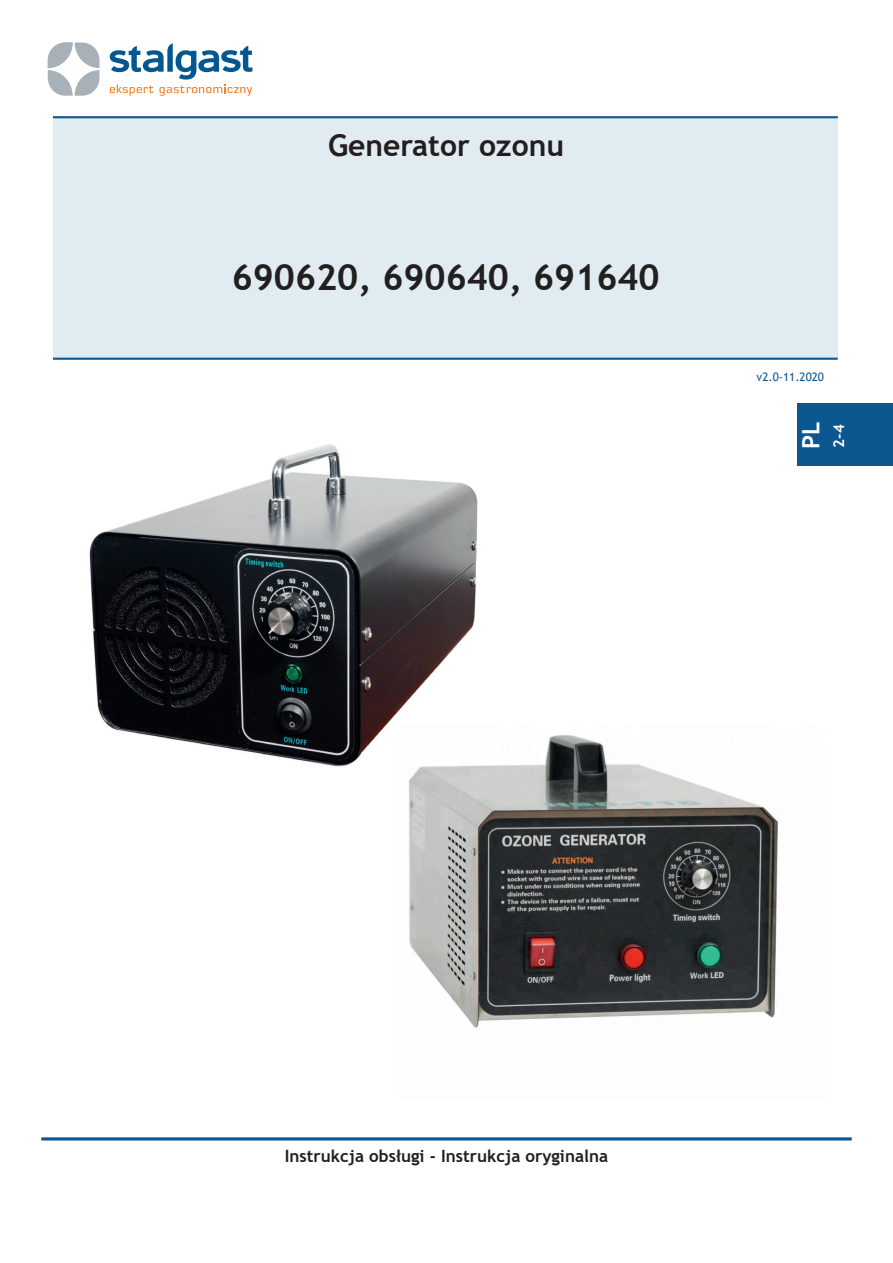
<style>
.page{position:relative;width:893px;height:1263px;background:#fff}
.page>*{position:absolute;margin:0;border:0;box-sizing:border-box;transform-origin:0 0}
.t1{font:700 36px "Trebuchet MS";color:#231f20}
.t2{font:700 30px "Trebuchet MS";color:#231f20}
.t3{font:700 24px "Trebuchet MS";color:#fff}
.t4{font:700 16.95px "Trebuchet MS";color:#231f20}
.t5{font:700 15px "Trebuchet MS";color:#fff}
.t6{font:11.7px "Trebuchet MS";color:#0b5891}
</style>
<div class="page">
<div style="left:53px;top:118px;width:785px;height:241px;background:#e0ecf1"></div>
<svg style="left:110px;top:43px;width:142px;height:53px"></svg>
<svg style="left:48px;top:43px;width:52px;height:53px"></svg>
<hr style="left:41px;top:1137px;width:811px;height:3px;background:#0b5890">
<hr style="left:53px;top:116px;width:785px;height:2px;background:#0b5890">
<hr style="left:53px;top:358px;width:785px;height:2px;background:#0b5890">
<div style="left:798px;top:404px;width:95px;height:62px;background:#0b5890"></div>
<img style="left:89px;top:444px;width:389px;height:323px">
<img style="left:400px;top:725px;width:378px;height:303px">
<h2 class="t2" style="left:328px;top:127px;width:238px">Generator ozonu</h2>
<h1 class="t1" style="left:232px;top:254px;width:429px">690620, 690640, 691640</h1>
<p class="t6" style="left:757px;top:369px;width:69px">v2.0-11.2020</p>
<h3 class="t3" style="left:796px;top:449px;width:29px;rotate:-90deg">PL</h3>
<p class="t5" style="left:830px;top:448px;width:25px;rotate:-90deg">2-4</p>
<p class="t4" style="left:285px;top:1145px;width:325px">Instrukcja obsługi - Instrukcja oryginalna</p>
</div>
